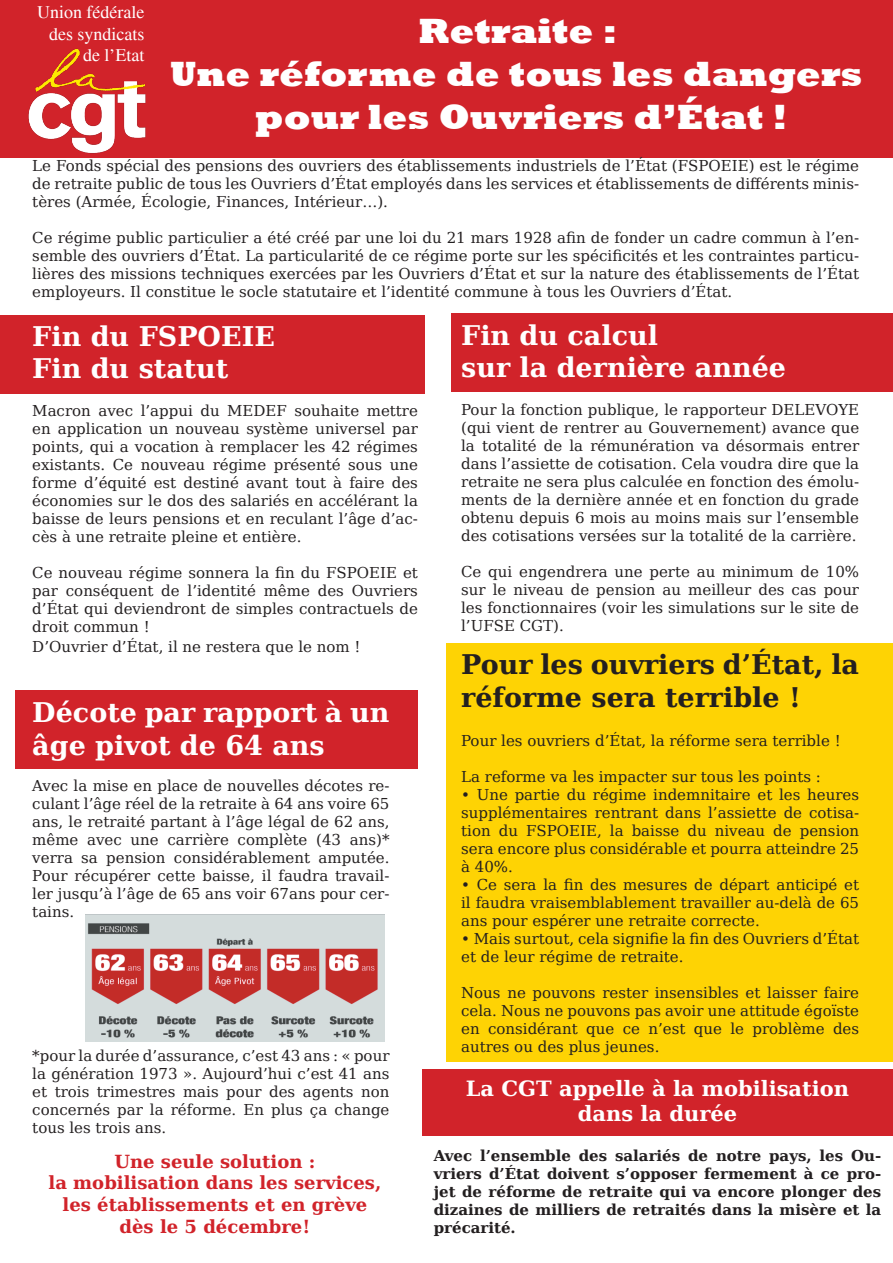
<style>
.page{position:relative;width:893px;height:1263px;background:#fff}
.page>*{position:absolute;margin:0;border:0;box-sizing:border-box;transform-origin:0 0}
.t1{font:800 36px "Rockwell";color:#fff}
.t2{font:700 27px/32.4px "DejaVu Serif";color:#fff}
.t3{font:700 27px/32.4px "DejaVu Serif";color:#231f20}
.t4{font:700 21px "DejaVu Serif";color:#fff}
.t5{font:700 18px "DejaVu Serif";color:#d1232a}
.t6{font:18px "Times";color:#fff}
.t7{font:15px/18px "DejaVu Serif";color:#231f20;text-align:justify}
.t8{font:700 15px/18px "DejaVu Serif";color:#231f20;text-align:justify}
</style>
<div class="page">
<div style="left:451px;top:314px;width:442px;height:78px;background:#d1232a"></div>
<div style="left:0;top:315px;width:424px;height:78px;background:#d1232a"></div>
<div style="left:446px;top:643px;width:447px;height:418px;background:#fed304"></div>
<div style="left:0;top:0;width:893px;height:157px;background:#d1232a"></div>
<img style="left:85px;top:915px;width:300px;height:127px">
<div style="left:423px;top:1069px;width:470px;height:67px;background:#d1232a"></div>
<div style="left:16px;top:690px;width:402px;height:79px;background:#d1232a"></div>
<img style="left:28px;top:48px;width:118px;height:106px">
<p class="t6" style="left:37px;top:2px;width:109px">Union fédérale</p>
<p class="t6" style="left:49px;top:23px;width:97px">des syndicats</p>
<p class="t6" style="left:83px;top:45px;width:63px">de l’Etat</p>
<p class="t1" style="left:419px;top:10px;width:200px">Retraite :</p>
<p class="t1" style="left:170px;top:53px;width:694px">Une réforme de tous les dangers</p>
<p class="t1" style="left:255px;top:96px;width:533px">pour les Ouvriers d’État !</p>
<p class="t7" style="left:32px;top:157px;width:828px">Le Fonds spécial des pensions des ouvriers des établissements industriels de l’État (FSPOEIE) est le régime de retraite public de tous les Ouvriers d’État employés dans les services et établissements de différents minis&shy;tères (Armée, Écologie, Finances, Intérieur…).</p>
<p class="t7" style="left:32px;top:229px;width:828px">Ce régime public particulier a été créé par une loi du 21 mars 1928 afin de fonder un cadre commun à l’en&shy;semble des ouvriers d’État. La particularité de ce régime porte sur les spécificités et les contraintes particu&shy;lières des missions techniques exercées par les Ouvriers d’État et sur la nature des établissements de l’État employeurs. Il constitue le socle statutaire et l’identité commune à tous les Ouvriers d’État.</p>
<p class="t2" style="left:32px;top:319px;width:244px">Fin du FSPOEIE</p>
<p class="t2" style="left:32px;top:352px;width:198px">Fin du statut</p>
<p class="t7" style="left:32px;top:401px;width:387px">Macron avec l’appui du MEDEF souhaite mettre en application un nouveau système universel par points, qui a vocation à remplacer les 42 régimes existants. Ce nouveau régime présenté sous une forme d’équité est destiné avant tout à faire des économies sur le dos des salariés en accélérant la baisse de leurs pensions et en reculant l’âge d’ac&shy;cès à une retraite pleine et entière.</p>
<p class="t7" style="left:32px;top:563px;width:387px">Ce nouveau régime sonnera la fin du FSPOEIE et par conséquent de l’identité même des Ouvriers d’État qui deviendront de simples contractuels de droit commun !</p>
<p class="t7" style="left:32px;top:637px;width:330px">D’Ouvrier d’État, il ne restera que le nom !</p>
<p class="t2" style="left:461px;top:318px;width:198px">Fin du calcul</p>
<p class="t2" style="left:461px;top:351px;width:326px">sur la dernière année</p>
<p class="t7" style="left:461px;top:400px;width:400px">Pour la fonction publique, le rapporteur DELEVOYE (qui vient de rentrer au Gouvernement) avance que la totalité de la rémunération va désormais entrer dans l’assiette de cotisation. Cela voudra dire que la retraite ne sera plus calculée en fonction des émolu&shy;ments de la dernière année et en fonction du grade obtenu depuis 6 mois au moins mais sur l’ensemble des cotisations versées sur la totalité de la carrière.</p>
<p class="t7" style="left:461px;top:562px;width:399px">Ce qui engendrera une perte au minimum de 10% sur le niveau de pension au meilleur des cas pour les fonctionnaires (voir les simulations sur le site de l’UFSE CGT).</p>
<p class="t3" style="left:461px;top:648px;width:399px">Pour les ouvriers d’État, la réforme sera terrible !</p>
<p class="t7" style="left:461px;top:732px;width:381px">Pour les ouvriers d’État, la réforme sera terrible !</p>
<p class="t7" style="left:461px;top:768px;width:361px">La reforme va les impacter sur tous les points :</p>
<p class="t7" style="left:461px;top:786px;width:399px">• Une partie du régime indemnitaire et les heures supplémentaires rentrant dans l’assiette de cotisa&shy;tion du FSPOEIE, la baisse du niveau de pension sera encore plus considérable et pourra atteindre 25 à 40%.</p>
<p class="t7" style="left:461px;top:876px;width:399px">• Ce sera la fin des mesures de départ anticipé et il faudra vraisemblablement travailler au-delà de 65 ans pour espérer une retraite correcte.</p>
<p class="t7" style="left:461px;top:930px;width:399px">• Mais surtout, cela signifie la fin des Ouvriers d’État et de leur régime de retraite.</p>
<p class="t7" style="left:461px;top:984px;width:399px">Nous ne pouvons rester insensibles et laisser faire cela. Nous ne pouvons pas avoir une attitude égoïste en considérant que ce n’est que le problème des autres ou des plus jeunes.</p>
<p class="t2" style="left:32px;top:696px;width:359px">Décote par rapport à un âge pivot de 64 ans</p>
<p class="t7" style="left:32px;top:776px;width:359px">Avec la mise en place de nouvelles décotes re&shy;culant l’âge réel de la retraite à 64 ans voire 65 ans, le retraité partant à l’âge légal de 62 ans, même avec une carrière complète (43 ans)* verra sa pension considérablement amputée.<br>Pour récupérer cette baisse, il faudra travail&shy;ler jusqu’à l’âge de 65 ans voir 67ans pour cer&shy;tains.</p>
<p class="t7" style="left:32px;top:1046px;width:359px">*pour la durée d’assurance, c’est 43 ans : « pour la génération 1973 ». Aujourd’hui c’est 41 ans et trois trimestres mais pour des agents non concernés par la réforme. En plus ça change tous les trois ans.</p>
<p class="t5" style="left:114px;top:1147px;width:202px">Une seule solution :</p>
<p class="t5" style="left:49px;top:1169px;width:334px">la mobilisation dans les services,</p>
<p class="t5" style="left:63px;top:1190px;width:306px">les établissements et en grève</p>
<p class="t5" style="left:120px;top:1212px;width:192px">dès le 5 décembre!</p>
<p class="t4" style="left:466px;top:1072px;width:385px">La CGT appelle à la mobilisation</p>
<p class="t4" style="left:578px;top:1097px;width:161px">dans la durée</p>
<p class="t8" style="left:434px;top:1146px;width:449px">Avec l’ensemble des salariés de notre pays, les Ou&shy;vriers d’État doivent s’opposer fermement à ce pro&shy;jet de réforme de retraite qui va encore plonger des dizaines de milliers de retraités dans la misère et la précarité.</p>
</div>
